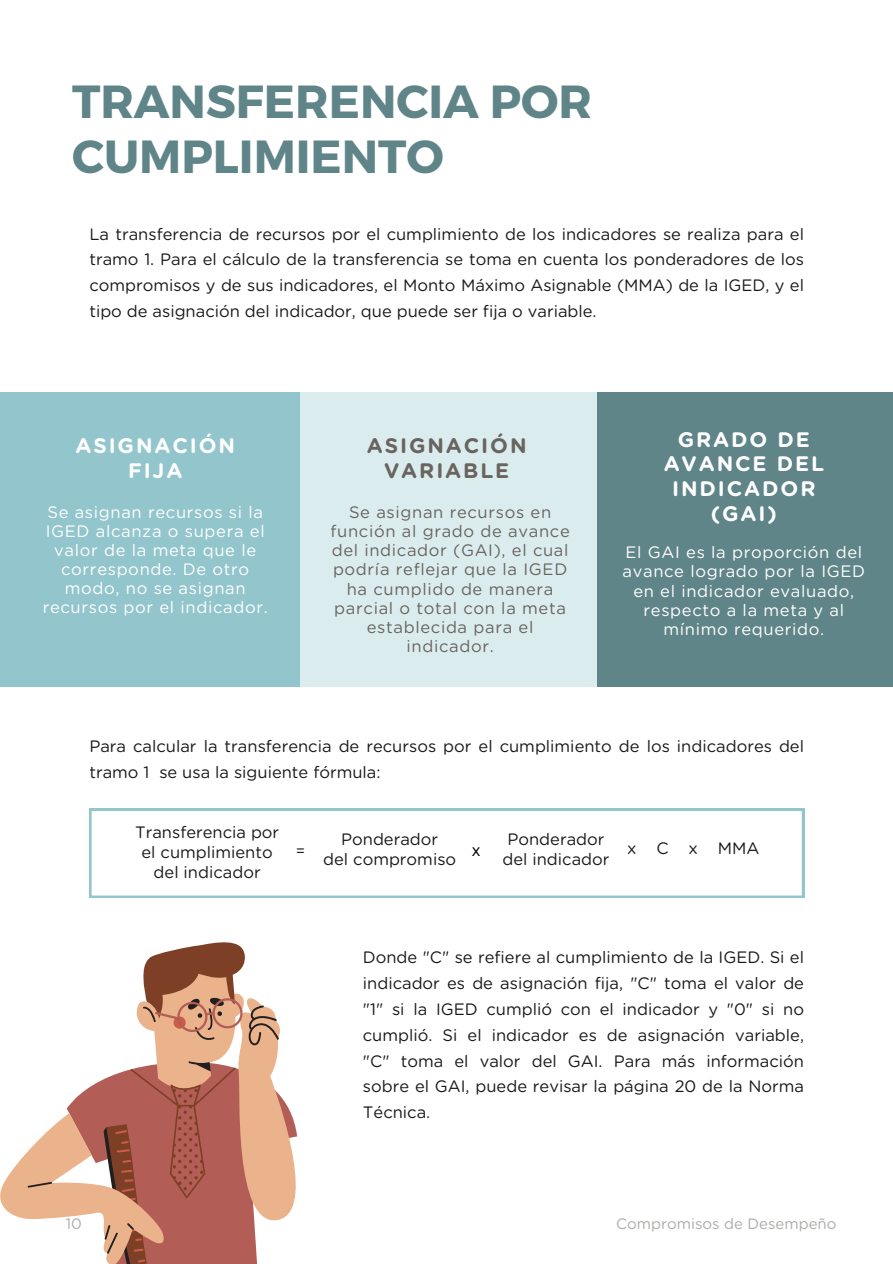
<style>
.page{position:relative;width:893px;height:1264px;background:#fff}
.page>*{position:absolute;margin:0;border:0;box-sizing:border-box;transform-origin:0 0}
.t1{font:700 46.35px/55.2px "Montserrat";color:#608589}
.t2{font:700 21px/24.8px "Gotham Rounded";letter-spacing:.09em;color:#fff;text-align:center}
.t3{font:700 21px/24.8px "Gotham Rounded";letter-spacing:.09em;color:#69645f;text-align:center}
.t4{font:16.5px/25.8px "Gotham Rounded";color:#191919;text-align:center}
.t5{font:16.5px/19.2px "Gotham Rounded";letter-spacing:.04em;color:#fff;text-align:center}
.t6{font:16.5px/19.2px "Gotham Rounded";letter-spacing:.04em;color:#69645f;text-align:center}
.t7{font:300 16.5px "Montserrat";color:#000}
.t8{font:15px "Gotham Rounded";color:#acada9}
</style>
<div class="page">
<div style="left:594px;top:392px;width:298px;height:294px;background:#608589"></div>
<div style="left:297px;top:392px;width:299px;height:294px;background:#daecee"></div>
<div style="left:0;top:392px;width:299px;height:294px;background:#93c5cd"></div>
<svg style="left:0;top:942px;width:297px;height:321px"></svg>
<svg style="left:89px;top:808px;width:715px;height:89px"></svg>
<h1 class="t1" style="left:72px;top:72px;width:521px">TRANSFERENCIA POR<br>CUMPLIMIENTO</h1>
<p class="t4" style="left:89px;top:222px;width:716px;text-align:justify">La transferencia de recursos por el cumplimiento de los indicadores se realiza para el tramo 1. Para el cálculo de la transferencia se toma en cuenta los ponderadores de los compromisos y de sus indicadores, el Monto Máximo Asignable (MMA) de la IGED, y el tipo de asignación del indicador, que puede ser fija o variable.</p>
<p class="t2" style="left:75px;top:434px;width:161px">ASIGNACIÓN<br>FIJA</p>
<p class="t5" style="left:43px;top:503px;width:227px">Se asignan recursos si la<br>IGED alcanza o supera el valor de la meta que le corresponde. De otro modo, no se asignan recursos por el indicador.</p>
<p class="t3" style="left:367px;top:434px;width:161px">ASIGNACIÓN<br>VARIABLE</p>
<p class="t6" style="left:330px;top:503px;width:241px">Se asignan recursos en función al grado de avance del indicador (GAI), el cual podría reflejar que la IGED ha cumplido de manera parcial o total con la meta establecida para el indicador.</p>
<p class="t2" style="left:663px;top:428px;width:162px">GRADO DE<br>AVANCE DEL<br>INDICADOR (GAI)</p>
<p class="t5" style="left:622px;top:543px;width:244px">El GAI es la proporción del avance logrado por la IGED en el indicador evaluado, respecto a la meta y al mínimo requerido.</p>
<p class="t4" style="left:89px;top:734px;width:716px;text-align:left">Para calcular la transferencia de recursos por el cumplimiento de los indicadores del tramo 1 se usa la siguiente fórmula:</p>
<p class="t4" style="left:135px;top:822px;width:146px;line-height:20.2px">Transferencia por el cumplimiento del indicador</p>
<p class="t7" style="left:296px;top:839px;width:10px">=</p>
<p class="t4" style="left:323px;top:829px;width:134px;line-height:20.2px">Ponderador<br>del compromiso</p>
<p class="t4" style="left:502px;top:829px;width:109px;line-height:20.2px">Ponderador del indicador</p>
<p class="t7" style="left:471px;top:839px;width:10px">x</p>
<p class="t4" style="left:627px;top:836px;width:133px">xCxMMA</p>
<p class="t4" style="left:363px;top:945px;width:442px;text-align:justify">Donde "C" se refiere al cumplimiento de la IGED. Si el indicador es de asignación fija, "C" toma el valor de "1" si la IGED cumplió con el indicador y "0" si no cumplió. Si el indicador es de asignación variable, "C" toma el valor del GAI. Para más información sobre el GAI, puede revisar la página 20 de la Norma Técnica.</p>
<p class="t8" style="left:66px;top:1217px;width:18px">10</p>
<p class="t8" style="left:616px;top:1217px;width:222px">Compromisos de Desempeño</p>
</div>
